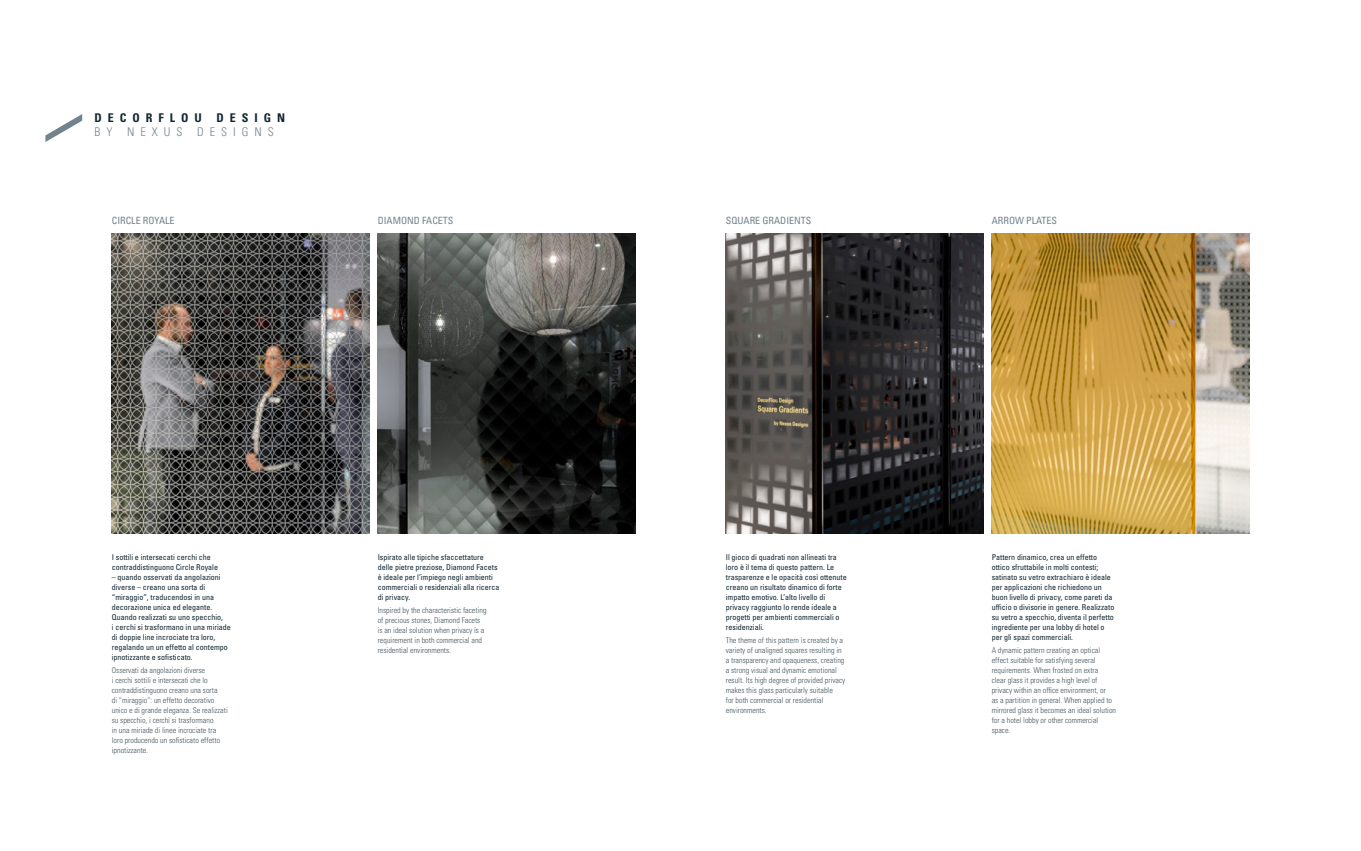
<style>
.page{position:relative;width:1361px;height:851px;background:#fff}
.page>*{position:absolute;margin:0;border:0;box-sizing:border-box;transform-origin:0 0}
.tec_titoletto{font:700 condensed 12px/14px "Univers LT Std";letter-spacing:.5em;color:#112530}
.tec_dida{font:condensed 10px "Univers LT Std";color:#73838d}
.tec_testo_ita{font:condensed 8px/10px "Univers LT Std";color:#112530}
.tec_testo_eng{font:300 condensed 8px/10px "Univers LT Std";color:#45555f}
.s1{font-weight:300;color:#73838d}
</style>
<div class="page">
<svg style="left:45px;top:114px;width:37px;height:28px"></svg>
<img style="left:726px;top:233px;width:257px;height:300px">
<img style="left:991px;top:233px;width:258px;height:300px">
<img style="left:112px;top:233px;width:257px;height:300px">
<img style="left:378px;top:233px;width:257px;height:300px">
<p class="tec_titoletto" style="left:94px;top:111px;width:192px">DECORFLOU DESIGN<br><span class="s1">BY NEXUS DESIGNS</span></p>
<p class="tec_dida" style="left:112px;top:214px;width:64px">CIRCLE ROYALE</p>
<p class="tec_dida" style="left:378px;top:214px;width:77px">DIAMOND FACETS</p>
<p class="tec_dida" style="left:726px;top:214px;width:87px">SQUARE GRADIENTS</p>
<p class="tec_dida" style="left:991px;top:214px;width:67px">ARROW PLATES</p>
<p class="tec_testo_ita" style="left:112px;top:552px;width:108px">I sottili e intersecati cerchi che contraddistinguono Circle Royale</p>
<p class="tec_testo_ita" style="left:112px;top:572px;width:121px">– quando osservati da angolazioni diverse – creano una sorta di “miraggio”, traducendosi in una decorazione unica ed elegante.<br>Quando realizzati su uno specchio,<br>i cerchi si trasformano in una miriade di doppie line incrociate tra loro, regalando un un effetto al contempo ipnotizzante e sofisticato.</p>
<p class="tec_testo_eng" style="left:112px;top:665px;width:117px">Osservati da angolazioni diverse<br>i cerchi sottili e intersecati che lo contraddistinguono creano una sorta<br>di “miraggio”: un effetto decorativo unico e di grande eleganza. Se realizzati su specchio, i cerchi si trasformano<br>in una miriade di linee incrociate tra loro producendo un sofisticato effetto ipnotizzante.</p>
<p class="tec_testo_ita" style="left:378px;top:552px;width:123px">Ispirato alle tipiche sfaccettature delle pietre preziose, Diamond Facets è ideale per l’impiego negli ambienti commerciali o residenziali alla ricerca di privacy.</p>
<p class="tec_testo_eng" style="left:378px;top:605px;width:110px">Inspired by the characteristic faceting of precious stones, Diamond Facets is an ideal solution when privacy is a requirement in both commercial and residential environments.</p>
<p class="tec_testo_ita" style="left:726px;top:552px;width:122px">Il gioco di quadrati non allineati tra loro è il tema di questo pattern. Le trasparenze e le opacità così ottenute creano un risultato dinamico di forte impatto emotivo. L’alto livello di privacy raggiunto lo rende ideale a progetti per ambienti commerciali o residenziali.</p>
<p class="tec_testo_eng" style="left:726px;top:635px;width:121px">The theme of this pattern is created by a variety of unaligned squares resulting in a transparency and opaqueness, creating a strong visual and dynamic emotional result. Its high degree of provided privacy makes this glass particularly suitable<br>for both commercial or residential environments.</p>
<p class="tec_testo_ita" style="left:991px;top:552px;width:124px">Pattern dinamico, crea un effetto ottico sfruttabile in molti contesti; satinato su vetro extrachiaro è ideale per applicazioni che richiedono un buon livello di privacy, come pareti da ufficio o divisorie in genere. Realizzato su vetro a specchio, diventa il perfetto ingrediente per una lobby di hotel o per gli spazi commerciali.</p>
<p class="tec_testo_eng" style="left:991px;top:645px;width:126px">A dynamic pattern creating an optical effect suitable for satisfying several requirements. When frosted on extra<br>clear glass it provides a high level of privacy within an office environment, or<br>as a partition in general. When applied to mirrored glass it becomes an ideal solution for a hotel lobby or other commercial space.</p>
</div>
